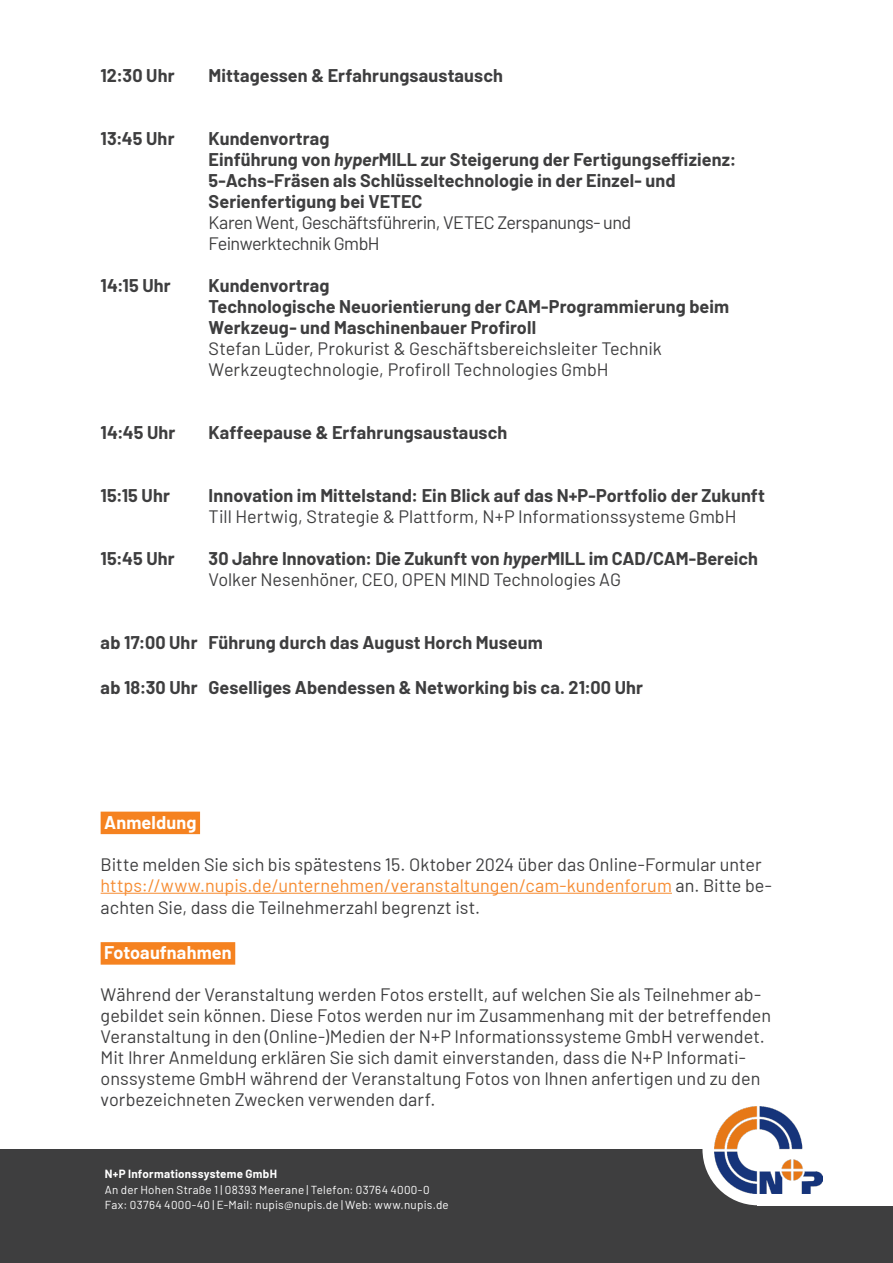
<style>
.page{position:relative;width:893px;height:1263px;background:#fff}
.page>*{position:absolute;margin:0;border:0;box-sizing:border-box;transform-origin:0 0}
.Headline_2{font:18px/21px "Barlow";color:#3e3e3f}
.Headline_2-2{font:700 18px "Barlow";letter-spacing:.005em;color:#3e3e3f}
.Headline_2-3{font:18px/22.5px "Barlow";color:#f68c32}
.Headline_2-4{font:18px "Barlow";letter-spacing:-.025em;color:#3e3e3f}
.Headline_2-5{font:700 18px "Barlow";letter-spacing:.005em;color:#fff}
.Headline_2-6{font:18px "Barlow";letter-spacing:-.035em;color:#3e3e3f}
.t1{font:11.55px/15.8px "Barlow";letter-spacing:.025em;color:#fff}
.t2{font:700 11.55px "Barlow";letter-spacing:.025em;color:#fff}
.s1{font-style:italic}
.s2{color:#3e3e3f}
</style>
<div class="page">
<div style="left:0;top:1149px;width:893px;height:114px;background:#3e3e3f"></div>
<div style="left:758px;top:1093px;width:135px;height:112px;background:#fff"></div>
<div style="left:702px;top:1093px;width:111px;height:112px;background:#fff;border-radius:50%"></div>
<img style="left:715px;top:1106px;width:108px;height:88px">
<div style="left:101px;top:812px;width:99px;height:22px;background:#f58220"></div>
<hr style="left:101px;top:893px;width:571px;height:1px;background:#f68c32">
<div style="left:101px;top:942px;width:134px;height:23px;background:#f58220"></div>
<p class="Headline_2-2" style="left:101px;top:62px;width:75px">12:30 Uhr</p>
<p class="Headline_2-2" style="left:209px;top:62px;width:296px">Mittagessen &amp; Erfahrungsaustausch</p>
<p class="Headline_2-2" style="left:101px;top:125px;width:75px">13:45 Uhr</p>
<p class="Headline_2-2" style="left:209px;top:125px;width:122px">Kundenvortrag</p>
<p class="Headline_2-2" style="left:209px;top:146px;width:529px">Einführung von <span class="s1">hyper</span>MILL zur Steigerung der Fertigungseffizienz:</p>
<p class="Headline_2-2" style="left:209px;top:167px;width:469px">5-Achs-Fräsen als Schlüsseltechnologie in der Einzel- und</p>
<p class="Headline_2-2" style="left:209px;top:188px;width:215px">Serienfertigung bei VETEC</p>
<p class="Headline_2-4" style="left:209px;top:209px;width:424px">Karen Went, Geschäftsführerin, VETEC Zerspanungs- und</p>
<p class="Headline_2-6" style="left:209px;top:230px;width:173px">Feinwerktechnik GmbH</p>
<p class="Headline_2-2" style="left:101px;top:272px;width:72px">14:15 Uhr</p>
<p class="Headline_2-2" style="left:209px;top:272px;width:122px">Kundenvortrag</p>
<p class="Headline_2-2" style="left:209px;top:293px;width:522px">Technologische Neuorientierung der CAM-Programmierung beim</p>
<p class="Headline_2-2" style="left:209px;top:314px;width:329px">Werkzeug- und Maschinenbauer Profiroll</p>
<p class="Headline_2" style="left:209px;top:336px;width:455px">Stefan Lüder, Prokurist &amp; Geschäftsbereichsleiter Technik</p>
<p class="Headline_2" style="left:209px;top:357px;width:402px">Werkzeugtechnologie, Profiroll Technologies GmbH</p>
<p class="Headline_2-2" style="left:101px;top:419px;width:76px">14:45 Uhr</p>
<p class="Headline_2-2" style="left:209px;top:419px;width:300px">Kaffeepause &amp; Erfahrungsaustausch</p>
<p class="Headline_2-2" style="left:101px;top:482px;width:71px">15:15 Uhr</p>
<p class="Headline_2-2" style="left:209px;top:482px;width:558px">Innovation im Mittelstand: Ein Blick auf das N+P-Portfolio der Zukunft</p>
<p class="Headline_2" style="left:209px;top:504px;width:529px">Till Hertwig, Strategie &amp; Plattform, N+P Informationssysteme GmbH</p>
<p class="Headline_2-2" style="left:101px;top:545px;width:76px">15:45 Uhr</p>
<p class="Headline_2-2" style="left:209px;top:545px;width:551px">30 Jahre Innovation: Die Zukunft von <span class="s1">hyper</span>MILL im CAD/CAM-Bereich</p>
<p class="Headline_2" style="left:209px;top:567px;width:414px">Volker Nesenhöner, CEO, OPEN MIND Technologies AG</p>
<p class="Headline_2-2" style="left:101px;top:629px;width:444px">ab 17:00 Uhr Führung durch das August Horch Museum</p>
<p class="Headline_2-2" style="left:101px;top:674px;width:544px">ab 18:30 Uhr Geselliges Abendessen &amp; Networking bis ca. 21:00 Uhr</p>
<p class="Headline_2-5" style="left:104px;top:809px;width:94px">Anmeldung</p>
<p class="Headline_2" style="left:101px;top:852px;width:662px">Bitte melden Sie sich bis spätestens 15. Oktober 2024 über das Online-Formular unter</p>
<p class="Headline_2-3" style="left:101px;top:873px;width:673px">https://www.nupis.de/unternehmen/veranstaltungen/cam-kundenforum <span class="s2">an. Bitte be&shy;achten Sie, dass die Teilnehmerzahl begrenzt ist.</span></p>
<p class="Headline_2-5" style="left:104px;top:939px;width:129px">Fotoaufnahmen</p>
<p class="Headline_2" style="left:101px;top:983px;width:672px">Während der Veranstaltung werden Fotos erstellt, auf welchen Sie als Teilnehmer ab&shy;gebildet sein können. Diese Fotos werden nur im Zusammenhang mit der betreffenden Veranstaltung in den (Online-)Medien der N+P Informationssysteme GmbH verwendet.<br>Mit Ihrer Anmeldung erklären Sie sich damit einverstanden, dass die N+P Informati&shy;onssysteme GmbH während der Veranstaltung Fotos von Ihnen anfertigen und zu den vorbezeichneten Zwecken verwenden darf.</p>
<p class="t2" style="left:105px;top:1165px;width:174px">N+P Informationssysteme GmbH</p>
<p class="t1" style="left:105px;top:1181px;width:345px">An der Hohen Straße 1 | 08393 Meerane | Telefon: 03764 4000-0<br>Fax: 03764 4000-40 | E-Mail: nupis@nupis.de | Web: www.nupis.de</p>
</div>
